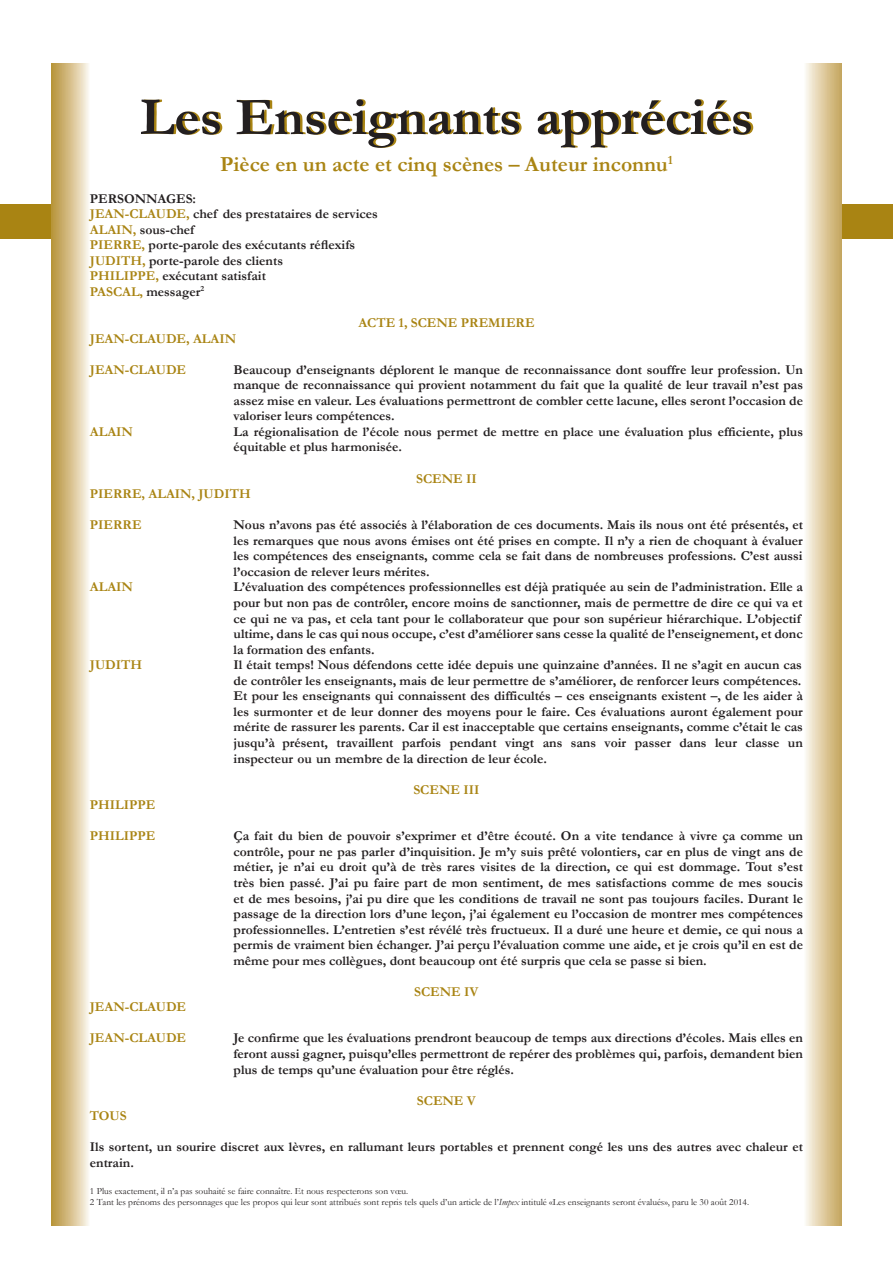
<style>
.page{position:relative;width:893px;height:1263px;background:#fff}
.page>*{position:absolute;margin:0;border:0;box-sizing:border-box;transform-origin:0 0}
.t1{font:700 54.15px "Garamond";color:#a98413}
.t2{font:700 21.6px "Garamond";color:#a98413}
.t3{font:700 13.5px/15.6px "Garamond";color:#231f20}
.t4{font:700 13.5px "Garamond";color:#a98413}
.t5{font:9.45px/11.6px "Garamond";color:#231f20}
.s1{color:#a98413}
.s2{font-style:italic}
</style>
<div class="page">
<div style="left:0;top:204px;width:893px;height:34px;background:#a98413"></div>
<div style="left:51px;top:56px;width:791px;height:1170px;background:#fff"></div>
<div style="left:803px;top:63px;width:39px;height:1162px;background:linear-gradient(to right,#fefcf6,#c4a358)"></div>
<div style="left:51px;top:63px;width:39px;height:1162px;background:linear-gradient(to right,#b58f33,#fbf6ed)"></div>
<h1 class="t1" style="left:142px;top:98px;width:615px">Les Enseignants appréciés</h1>
<h2 class="t2" style="left:220px;top:157px;width:454px">Pièce en un acte et cinq scènes – Auteur inconnu<sup>1</sup></h2>
<p class="t3" style="left:90px;top:192px;width:289px">PERSONNAGES:<br><span class="s1">JEAN-CLAUDE,</span> chef des prestataires de services<br><span class="s1">ALAIN,</span> sous-chef<br><span class="s1">PIERRE,</span> porte-parole des exécutants rélexifs<br><span class="s1">JUDITH,</span> porte-parole des clients<br><span class="s1">PHILIPPE,</span> exécutant satisfait<br><span class="s1">PASCAL,</span> messager<sup>2</sup></p>
<p class="t4" style="left:358px;top:318px;width:178px">ACTE 1, SCENE PREMIERE</p>
<p class="t4" style="left:90px;top:334px;width:148px">JEAN-CLAUDE, ALAIN</p>
<p class="t4" style="left:90px;top:365px;width:98px">JEAN-CLAUDE</p>
<p class="t3" style="left:234px;top:363px;width:571px;text-align:justify">Beaucoup d’enseignants déplorent le manque de reconnaissance dont souffre leur profession. Un manque de reconnaissance qui provient notamment du fait que la qualité de leur travail n’est pas assez mise en valeur. Les évaluations permettront de combler cette lacune, elles seront l’occasion de valoriser leurs compétences.</p>
<p class="t4" style="left:90px;top:427px;width:45px">ALAIN</p>
<p class="t3" style="left:234px;top:424px;width:571px">La régionalisation de l’école nous permet de mettre en place une évaluation plus eficiente, plus équitable et plus harmonisée.</p>
<p class="t4" style="left:416px;top:473px;width:62px">SCENE II</p>
<p class="t4" style="left:90px;top:489px;width:162px">PIERRE, ALAIN, JUDITH</p>
<p class="t4" style="left:90px;top:520px;width:53px">PIERRE</p>
<p class="t3" style="left:234px;top:519px;width:571px">Nous n’avons pas été associés à l’élaboration de ces documents. Mais ils nous ont été présentés, et</p>
<p class="t4" style="left:90px;top:582px;width:45px">ALAIN</p>
<p class="t4" style="left:90px;top:660px;width:54px">JUDITH</p>
<p class="t3" style="left:234px;top:534px;width:571px">les remarques que nous avons émises ont été prises en compte. Il n’y a rien de choquant à évaluer les compétences des enseignants, comme cela se fait dans de nombreuses professions. C’est aussi l’occasion de relever leurs mérites.<br>L’évaluation des compétences professionnelles est déjà pratiquée au sein de l’administration. Elle a pour but non pas de contrôler, encore moins de sanctionner, mais de permettre de dire ce qui va et ce qui ne va pas, et cela tant pour le collaborateur que pour son supérieur hiérarchique. L’objectif ultime, dans le cas qui nous occupe, c’est d’améliorer sans cesse la qualité de l’enseignement, et donc la formation des enfants.<br>Il était temps! Nous défendons cette idée depuis une quinzaine d’années. Il ne s’agit en aucun cas de contrôler les enseignants, mais de leur permettre de s’améliorer, de renforcer leurs compétences.<br>Et pour les enseignants qui connaissent des difficultés – ces enseignants existent –, de les aider à les surmonter et de leur donner des moyens pour le faire. Ces évaluations auront également pour mérite de rassurer les parents. Car il est inacceptable que certains enseignants, comme c’était le cas jusqu’à présent, travaillent parfois pendant vingt ans sans voir passer dans leur classe un inspecteur ou un membre de la direction de leur école.</p>
<p class="t4" style="left:413px;top:785px;width:68px">SCENE III</p>
<p class="t4" style="left:90px;top:800px;width:67px">PHILIPPE</p>
<p class="t4" style="left:90px;top:831px;width:67px">PHILIPPE</p>
<p class="t3" style="left:234px;top:830px;width:571px;text-align:justify">Ça fait du bien de pouvoir s’exprimer et d’être écouté. On a vite tendance à vivre ça comme un contrôle, pour ne pas parler d’inquisition. Je m’y suis prêté volontiers, car en plus de vingt ans de métier, je n’ai eu droit qu’à de très rares visites de la direction, ce qui est dommage. Tout s’est très bien passé. J’ai pu faire part de mon sentiment, de mes satisfactions comme de mes soucis et de mes besoins, j’ai pu dire que les conditions de travail ne sont pas toujours faciles. Durant le passage de la direction lors d’une leçon, j’ai également eu l’occasion de montrer mes compétences professionnelles. L’entretien s’est révélé très fructueux. Il a duré une heure et demie, ce qui nous a permis de vraiment bien échanger. J’ai perçu l’évaluation comme une aide, et je crois qu’il en est de même pour mes collègues, dont beaucoup ont été surpris que cela se passe si bien.</p>
<p class="t4" style="left:414px;top:987px;width:66px">SCENE IV</p>
<p class="t4" style="left:90px;top:1002px;width:98px">JEAN-CLAUDE</p>
<p class="t4" style="left:90px;top:1033px;width:98px">JEAN-CLAUDE</p>
<p class="t3" style="left:234px;top:1030px;width:571px;text-align:justify">Je conirme que les évaluations prendront beaucoup de temps aux directions d’écoles. Mais elles en feront aussi gagner, puisqu’elles permettront de repérer des problèmes qui, parfois, demandent bien plus de temps qu’une évaluation pour être réglés.</p>
<p class="t4" style="left:417px;top:1096px;width:61px">SCENE V</p>
<p class="t4" style="left:90px;top:1111px;width:38px">TOUS</p>
<p class="t3" style="left:90px;top:1141px;width:715px">Ils sortent, un sourire discret aux lèvres, en rallumant leurs portables et prennent congé les uns des autres avec chaleur et entrain.</p>
<p class="t5" style="left:90px;top:1186px;width:661px">1 Plus exactement, il n’a pas souhaité se faire connaître. Et nous respecterons son vœu.<br>2 Tant les prénoms des personnages que les propos qui leur sont attribués sont repris tels quels d’un article de l’<span class="s2">Impex</span> intitulé «Les enseignants seront évalués», paru le 30 août 2014.</p>
</div>
